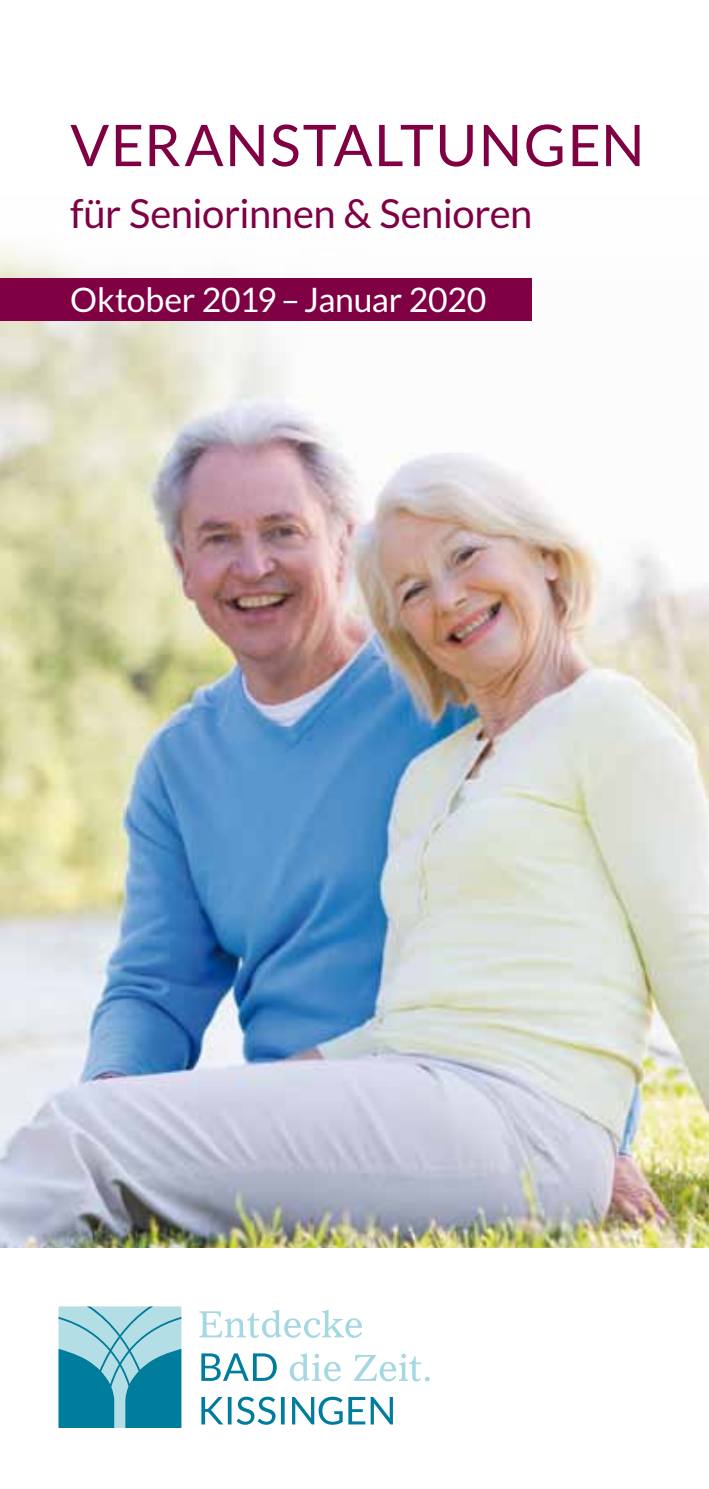
<style>
.page{position:relative;width:709px;height:1489px;background:#fff}
.page>*{position:absolute;margin:0;border:0;box-sizing:border-box;transform-origin:0 0}
.t1{font:57.5px "Lato";letter-spacing:.025em;color:#800044}
.t2{font:40px "Lato";letter-spacing:-.01em;color:#800044}
.t3{font:33.75px "Lato";letter-spacing:-.01em;color:#fff}
</style>
<div class="page">
<img style="left:0;top:291px;width:709px;height:956px">
<svg style="left:199px;top:1310px;width:230px;height:114px"></svg>
<svg style="left:58px;top:1306px;width:123px;height:121px;background:#57abbf"></svg>
<div style="left:0;top:278px;width:531px;height:43px;background:#800044"></div>
<h1 class="t1" style="left:70px;top:113px;width:576px">VERANSTALTUNGEN</h1>
<p class="t2" style="left:70px;top:191px;width:464px">für Seniorinnen &amp; Senioren</p>
<p class="t3" style="left:70px;top:281px;width:417px">Oktober 2019–Januar 2020</p>
</div>
